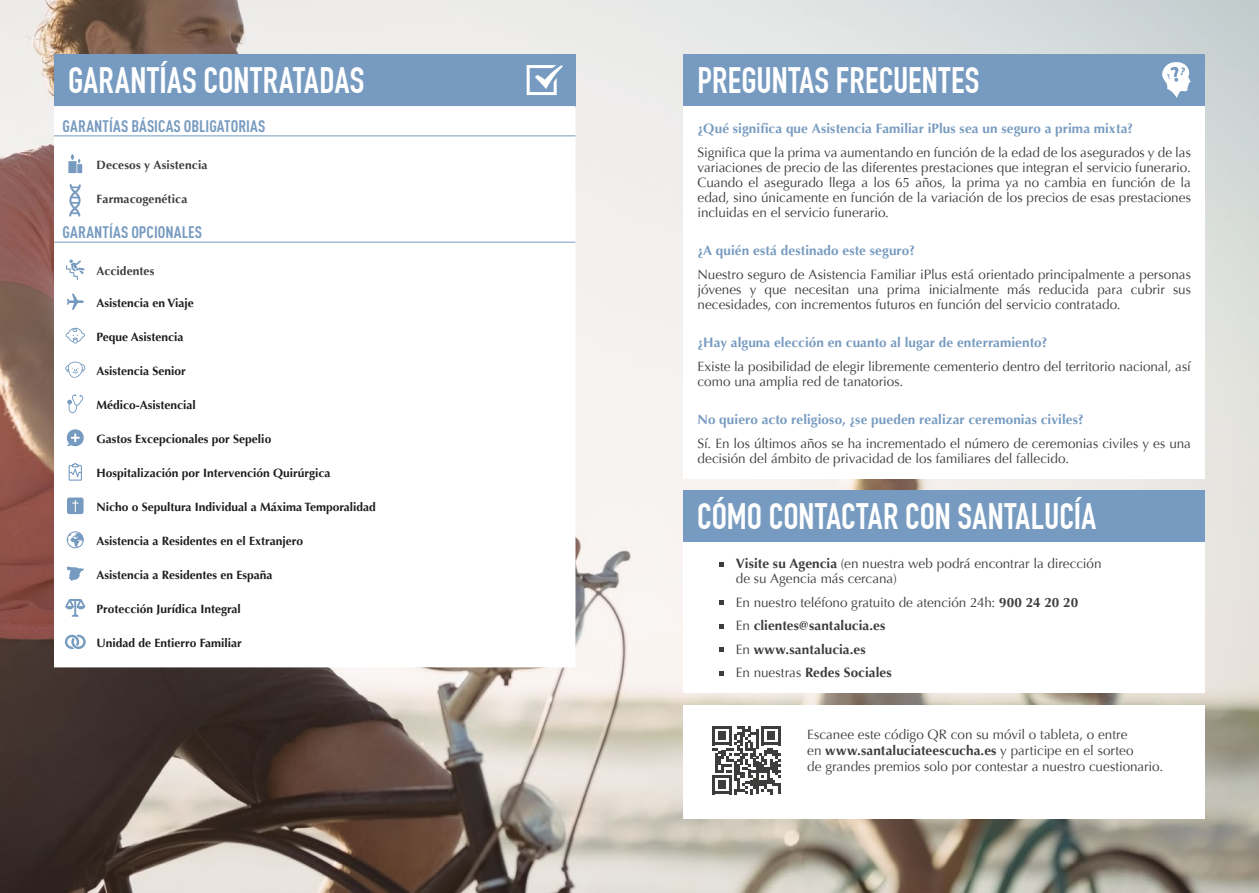
<style>
.page{position:relative;width:1259px;height:893px;background:#fff}
.page>*{position:absolute;margin:0;border:0;box-sizing:border-box;transform-origin:0 0}
.t1{font:700 36px "DIN Condensed";letter-spacing:.005em;color:#fff}
.t2{font:700 condensed 16.5px "DIN Pro";letter-spacing:.005em;color:#779bc0}
.t3{font:13.5px/15px "Optima";letter-spacing:-.005em;color:#3d3d3c}
.t4{font:700 13.5px "Optima";letter-spacing:.005em;color:#779bc0}
.t5{font:700 13.5px/23.5px "Optima";letter-spacing:.005em;color:#3d3d3c}
.t6{font:700 12px "Optima";color:#1d1d1b}
.t7{font:700 12px "Optima";letter-spacing:.01em;color:#3d3d3c}
.s1{font-weight:700}
.s2{font-weight:400}
</style>
<div class="page">
<img style="left:0;top:0;width:1259px;height:893px">
<div style="left:683px;top:54px;width:522px;height:52px;background:#779bc0"></div>
<div style="left:683px;top:106px;width:522px;height:372px;background:#fff"></div>
<svg style="left:1162px;top:62px;width:28px;height:36px"></svg>
<div style="left:54px;top:54px;width:521px;height:52px;background:#779bc0"></div>
<svg style="left:526px;top:65px;width:36px;height:30px"></svg>
<svg style="left:54px;top:106px;width:521px;height:561px"></svg>
<hr style="left:54px;top:135px;width:43px;height:1px;background:#779bc0">
<hr style="left:97px;top:135px;width:478px;height:1px;background:#779bc0">
<hr style="left:54px;top:242px;width:43px;height:1px;background:#779bc0">
<hr style="left:97px;top:242px;width:478px;height:1px;background:#779bc0">
<svg style="left:71px;top:154px;width:11px;height:19px"></svg>
<div style="left:68px;top:161px;width:9px;height:12px;background:#779bc0"></div>
<svg style="left:66px;top:259px;width:19px;height:21px"></svg>
<svg style="left:67px;top:294px;width:17px;height:16px"></svg>
<svg style="left:66px;top:328px;width:19px;height:16px"></svg>
<svg style="left:65px;top:361px;width:21px;height:17px"></svg>
<svg style="left:67px;top:394px;width:16px;height:19px"></svg>
<svg style="left:66px;top:428px;width:19px;height:19px"></svg>
<svg style="left:69px;top:463px;width:13px;height:18px"></svg>
<svg style="left:67px;top:497px;width:17px;height:17px"></svg>
<svg style="left:67px;top:531px;width:17px;height:17px"></svg>
<svg style="left:67px;top:567px;width:17px;height:14px"></svg>
<svg style="left:66px;top:599px;width:19px;height:17px"></svg>
<svg style="left:65px;top:635px;width:21px;height:14px"></svg>
<div style="left:683px;top:705px;width:522px;height:113px;background:#fff"></div>
<svg style="left:712px;top:726px;width:68px;height:68px"></svg>
<div style="left:683px;top:490px;width:522px;height:52px;background:#779bc0"></div>
<div style="left:683px;top:542px;width:522px;height:151px;background:#fff"></div>
<svg style="left:719px;top:562px;width:4px;height:4px"></svg>
<svg style="left:719px;top:600px;width:4px;height:5px"></svg>
<svg style="left:719px;top:624px;width:4px;height:4px"></svg>
<svg style="left:719px;top:647px;width:4px;height:5px"></svg>
<svg style="left:719px;top:671px;width:4px;height:4px"></svg>
<svg style="left:69px;top:185px;width:12px;height:31px"></svg>
<h1 class="t1" style="left:68px;top:59px;width:298px">GARANTÍAS CONTRATADAS</h1>
<p class="t2" style="left:63px;top:113px;width:204px">GARANTÍAS BÁSICAS OBLIGATORIAS</p>
<p class="t7" style="left:97px;top:158px;width:112px">Decesos y Asistencia</p>
<p class="t7" style="left:97px;top:192px;width:92px">Farmacogenética</p>
<p class="t2" style="left:63px;top:220px;width:141px">GARANTÍAS OPCIONALES</p>
<p class="t7" style="left:97px;top:264px;width:59px">Accidentes</p>
<p class="t6" style="left:97px;top:296px;width:99px">Asistencia en Viaje</p>
<p class="t6" style="left:97px;top:330px;width:89px">Peque Asistencia</p>
<p class="t6" style="left:97px;top:364px;width:91px">Asistencia Senior</p>
<p class="t6" style="left:97px;top:398px;width:101px">Médico-Asistencial</p>
<p class="t6" style="left:97px;top:432px;width:176px">Gastos Excepcionales por Sepelio</p>
<p class="t6" style="left:97px;top:466px;width:235px">Hospitalización por Intervención Quirúrgica</p>
<p class="t6" style="left:97px;top:500px;width:281px">Nicho o Sepultura Individual a Máxima Temporalidad</p>
<p class="t6" style="left:97px;top:534px;width:208px">Asistencia a Residentes en el Extranjero</p>
<p class="t6" style="left:97px;top:568px;width:178px">Asistencia a Residentes en España</p>
<p class="t6" style="left:97px;top:602px;width:146px">Protección Jurídica Integral</p>
<p class="t6" style="left:97px;top:636px;width:147px">Unidad de Entierro Familiar</p>
<h1 class="t1" style="left:697px;top:59px;width:283px">PREGUNTAS FRECUENTES</h1>
<p class="t4" style="left:697px;top:121px;width:437px">¿Qué significa que Asistencia Familiar iPlus sea un seguro a prima mixta?</p>
<p class="t3" style="left:697px;top:145px;width:495px;text-align:justify">Significa que la prima va aumentando en función de la edad de los asegurados y de las variaciones de precio de las diferentes prestaciones que integran el servicio funerario.<br>Cuando el asegurado llega a los 65 años, la prima ya no cambia en función de la edad, sino únicamente en función de la variación de los precios de esas prestaciones incluidas en el servicio funerario.</p>
<p class="t4" style="left:697px;top:243px;width:219px">¿A quién está destinado este seguro?</p>
<p class="t3" style="left:697px;top:267px;width:495px;text-align:justify">Nuestro seguro de Asistencia Familiar iPlus está orientado principalmente a personas jóvenes y que necesitan una prima inicialmente más reducida para cubrir sus necesidades, con incrementos futuros en función del servicio contratado.</p>
<p class="t4" style="left:697px;top:335px;width:351px">¿Hay alguna elección en cuanto al lugar de enterramiento?</p>
<p class="t3" style="left:697px;top:359px;width:495px">Existe la posibilidad de elegir libremente cementerio dentro del territorio nacional, así como una amplia red de tanatorios.</p>
<p class="t4" style="left:697px;top:412px;width:388px">No quiero acto religioso, ¿se pueden realizar ceremonias civiles?</p>
<p class="t3" style="left:697px;top:436px;width:495px">Sí. En los últimos años se ha incrementado el número de ceremonias civiles y es una decisión del ámbito de privacidad de los familiares del fallecido.</p>
<h1 class="t1" style="left:697px;top:495px;width:401px">CÓMO CONTACTAR CON SANTALUCÍA</h1>
<p class="t3" style="left:736px;top:556px;width:367px"><span class="s1">Visite su Agencia</span> (en nuestra web podrá encontrar la dirección de su Agencia más cercana)</p>
<p class="t5" style="left:736px;top:591px;width:344px"><span class="s2">En nuestro teléfono gratuito de atención 24h:</span> 900 24 20 20<br><span class="s2">En</span> clientes@santalucia.es<br><span class="s2">En</span> www.santalucia.es<br><span class="s2">En nuestras</span> Redes Sociales</p>
<p class="t3" style="left:807px;top:726px;width:357px;line-height:16.2px">Escanee este código QR con su móvil o tableta, o entre<br>en <span class="s1">www.santaluciateescucha.es</span> y participe en el sorteo<br>de grandes premios solo por contestar a nuestro cuestionario.</p>
</div>
